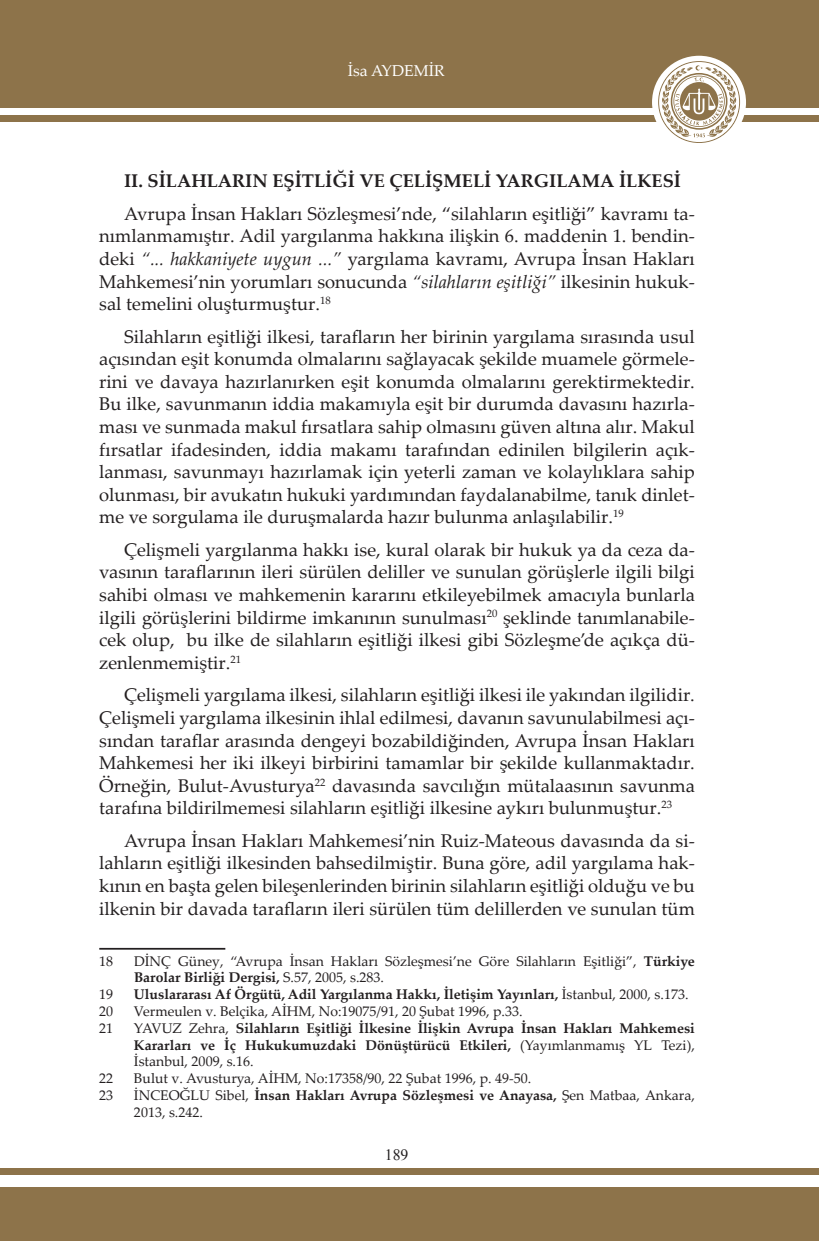
<style>
.page{position:relative;width:819px;height:1241px;background:#fff}
.page>*{position:absolute;margin:0;border:0;box-sizing:border-box;transform-origin:0 0}
.t1{font:18.38px/22.6px "Palatino Linotype";color:#231f20;text-align:justify}
.t2{font:700 18.38px "Palatino Linotype";color:#231f20}
.t3{font:15.75px "Palatino Linotype";color:#fff}
.t4{font:15.75px "Times New Roman";color:#231f20}
.t5{font:14px/16.8px "Palatino Linotype";color:#231f20}
.t6{font:700 14px/16.8px "Palatino Linotype";color:#231f20;text-align:justify}
.s1{font-style:italic}
.s2{font-weight:700}
.s3{font-weight:400}
</style>
<div class="page">
<div style="left:0;top:0;width:819px;height:108px;background:#8d734a"></div>
<div style="left:0;top:1187px;width:819px;height:53px;background:#8d734a"></div>
<div style="left:0;top:116px;width:819px;height:6px;background:#8d734a"></div>
<div style="left:0;top:1167px;width:819px;height:6px;background:#8d734a"></div>
<div style="left:652px;top:56px;width:94px;height:93px;background:#fff;border-radius:50%"></div>
<svg style="left:658px;top:61px;width:82px;height:82px"></svg>
<hr style="left:99px;top:947px;width:126px;height:2px;background:#231f20">
<p class="t3" style="left:348px;top:59px;width:98px">İsa AYDEMİR</p>
<p class="t2" style="left:124px;top:168px;width:558px">II. SİLAHLARIN EŞİTLİĞİ VE ÇELİŞMELİ YARGILAMA İLKESİ</p>
<p class="t1" style="left:99px;top:201px;width:597px;text-indent:25px">Avrupa İnsan Hakları Sözleşmesi’nde, “silahların eşitliği” kavramı ta&shy;nımlanmamıştır. Adil yargılanma hakkına ilişkin 6. maddenin 1. bendin&shy;deki <span class="s1">“... hakkaniyete uygun ...”</span> yargılama kavramı, Avrupa İnsan Hakları Mahkemesi’nin yorumları sonucunda <span class="s1">“silahların eşitliği”</span> ilkesinin hukuk&shy;sal temelini oluşturmuştur.<sup>18</sup></p>
<p class="t1" style="left:99px;top:324px;width:597px;text-indent:25px">Silahların eşitliği ilkesi, tarafların her birinin yargılama sırasında usul açısından eşit konumda olmalarını sağlayacak şekilde muamele görmele&shy;rini ve davaya hazırlanırken eşit konumda olmalarını gerektirmektedir.<br>Bu ilke, savunmanın iddia makamıyla eşit bir durumda davasını hazırla&shy;ması ve sunmada makul fırsatlara sahip olmasını güven altına alır. Makul fırsatlar ifadesinden, iddia makamı tarafından edinilen bilgilerin açık&shy;lanması, savunmayı hazırlamak için yeterli zaman ve kolaylıklara sahip olunması, bir avukatın hukuki yardımından faydalanabilme, tanık dinlet&shy;me ve sorgulama ile duruşmalarda hazır bulunma anlaşılabilir.<sup>19</sup></p>
<p class="t1" style="left:99px;top:537px;width:597px;text-indent:25px">Çelişmeli yargılanma hakkı ise, kural olarak bir hukuk ya da ceza da&shy;vasının taraflarının ileri sürülen deliller ve sunulan görüşlerle ilgili bilgi sahibi olması ve mahkemenin kararını etkileyebilmek amacıyla bunlarla ilgili görüşlerini bildirme imkanının sunulması<sup>20</sup> şeklinde tanımlanabile&shy;cek olup, bu ilke de silahların eşitliği ilkesi gibi Sözleşme’de açıkça dü&shy;zenlenmemiştir.<sup>21</sup></p>
<p class="t1" style="left:99px;top:683px;width:597px;text-indent:25px">Çelişmeli yargılama ilkesi, silahların eşitliği ilkesi ile yakından ilgilidir.<br>Çelişmeli yargılama ilkesinin ihlal edilmesi, davanın savunulabilmesi açı&shy;sından taraflar arasında dengeyi bozabildiğinden, Avrupa İnsan Hakları Mahkemesi her iki ilkeyi birbirini tamamlar bir şekilde kullanmaktadır.<br>Örneğin, Bulut-Avusturya<sup>22</sup> davasında savcılığın mütalaasının savunma tarafına bildirilmemesi silahların eşitliği ilkesine aykırı bulunmuştur.<sup>23</sup></p>
<p class="t1" style="left:99px;top:828px;width:597px;text-indent:25px">Avrupa İnsan Hakları Mahkemesi’nin Ruiz-Mateous davasında da si&shy;lahların eşitliği ilkesinden bahsedilmiştir. Buna göre, adil yargılama hak&shy;kının en başta gelen bileşenlerinden birinin silahların eşitliği olduğu ve bu ilkenin bir davada tarafların ileri sürülen tüm delillerden ve sunulan tüm</p>
<p class="t5" style="left:99px;top:951px;width:15px">18</p>
<p class="t5" style="left:134px;top:951px;width:562px">DİNÇ Güney, “Avrupa İnsan Hakları Sözleşmesi’ne Göre Silahların Eşitliği”, <span class="s2">Türkiye<br>Barolar Birliği Dergisi,</span> S.57, 2005, s.283.</p>
<p class="t5" style="left:99px;top:985px;width:15px">19</p>
<p class="t6" style="left:134px;top:985px;width:556px">Uluslararası Af Örgütü, Adil Yargılanma Hakkı, İletişim Yayınları, <span class="s3">İstanbul, 2000, s.173.</span></p>
<p class="t5" style="left:99px;top:1002px;width:15px">20</p>
<p class="t5" style="left:134px;top:1002px;width:390px">Vermeulen v. Belçika, AİHM, No:19075/91, 20 Şubat 1996, p.33.</p>
<p class="t5" style="left:99px;top:1018px;width:15px">21</p>
<p class="t6" style="left:134px;top:1018px;width:562px"><span class="s3">YAVUZ Zehra,</span> Silahların Eşitliği İlkesine İlişkin Avrupa İnsan Hakları Mahkemesi Kararları ve İç Hukukumuzdaki Dönüştürücü Etkileri, <span class="s3">(Yayımlanmamış YL Tezi), İstanbul, 2009, s.16.</span></p>
<p class="t5" style="left:99px;top:1069px;width:16px">22</p>
<p class="t5" style="left:134px;top:1069px;width:399px">Bulut v. Avusturya, AİHM, No:17358/90, 22 Şubat 1996, p. 49-50.</p>
<p class="t5" style="left:99px;top:1086px;width:16px">23</p>
<p class="t5" style="left:134px;top:1086px;width:562px">İNCEOĞLU Sibel, <span class="s2">İnsan Hakları Avrupa Sözleşmesi ve Anayasa,</span> Şen Matbaa, Ankara,<br>2013, s.242.</p>
<p class="t4" style="left:385px;top:1143px;width:25px">189</p>
</div>
